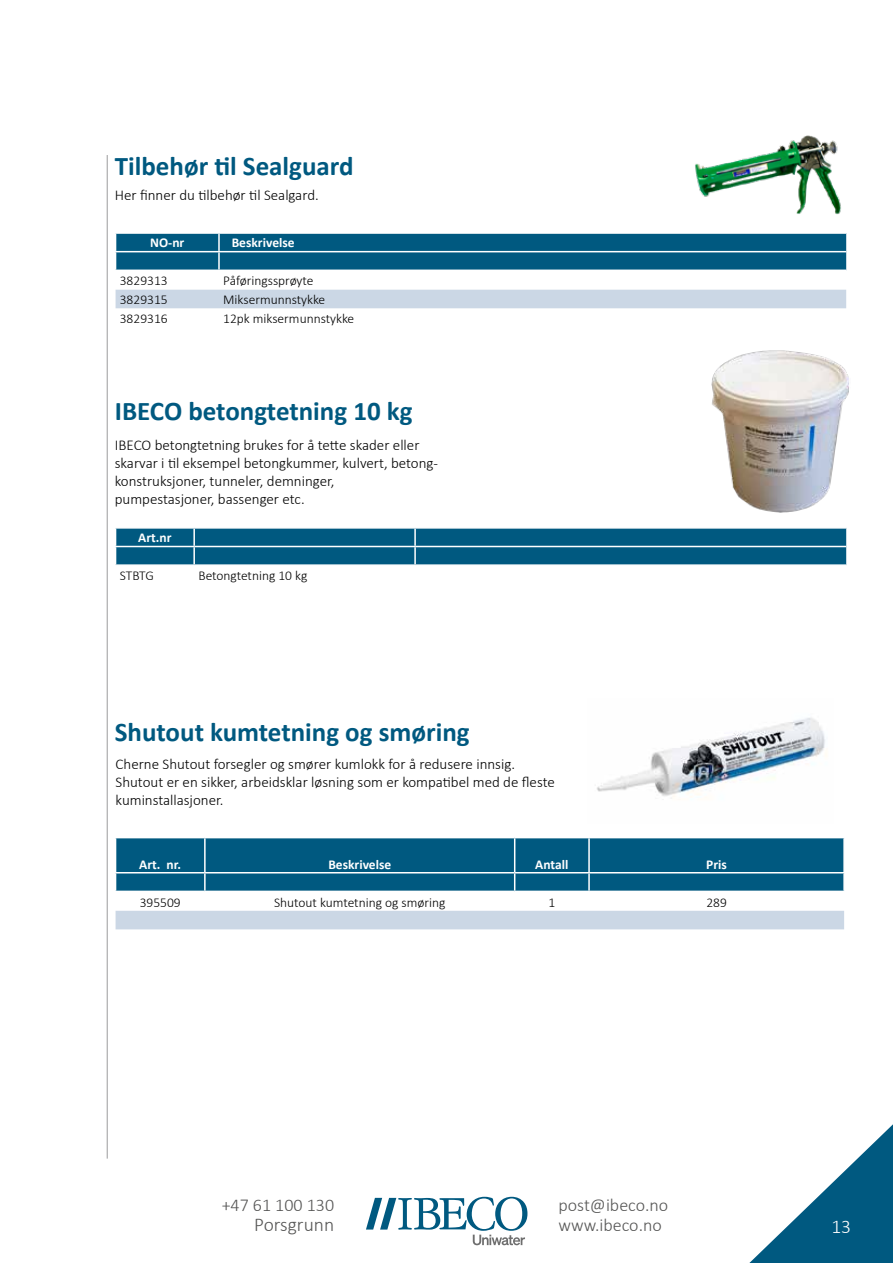
<style>
.page{position:relative;width:893px;height:1263px;background:#fff}
.page>*{position:absolute;margin:0;border:0;box-sizing:border-box;transform-origin:0 0}
.t1{font:700 27px "Calibri";color:#005980}
.t2{font:300 19.5px "Calibri";color:#565655}
.t3{font:300 19.5px "Calibri";color:#fff}
.t4{font:300 18px "Calibri";color:#565655}
.t5{font:300 15px/18px "Calibri";color:#000}
.t6{font:300 13.5px "Calibri";color:#000}
.t7{font:700 13.5px "Calibri";color:#fff}
</style>
<div class="page">
<hr style="left:107px;top:155px;width:1px;height:1003px;background:#9c9c9d">
<svg style="left:366px;top:1197px;width:161px;height:48px"></svg>
<img style="left:695px;top:135px;width:146px;height:80px">
<div style="left:116px;top:290px;width:730px;height:18px;background:#cbd7e5"></div>
<svg style="left:115px;top:233px;width:731px;height:37px;background:#136589"></svg>
<img style="left:711px;top:350px;width:138px;height:163px">
<svg style="left:115px;top:528px;width:731px;height:37px;background:#146689"></svg>
<svg style="left:749px;top:1124px;width:144px;height:139px"></svg>
<div style="left:116px;top:911px;width:728px;height:18px;background:#cbd7e5"></div>
<svg style="left:115px;top:838px;width:730px;height:53px;background:#0d6186"></svg>
<img style="left:597px;top:717px;width:230px;height:82px">
<h1 class="t1" style="left:115px;top:147px;width:240px">Tilbehør til Sealguard</h1>
<p class="t5" style="left:115px;top:186px;width:205px">Her finner du tilbehør til Sealgard.</p>
<p class="t7" style="left:150px;top:233px;width:36px">NO-nr</p>
<p class="t7" style="left:232px;top:233px;width:64px">Beskrivelse</p>
<p class="t6" style="left:120px;top:273px;width:49px">3829313</p>
<p class="t6" style="left:223px;top:273px;width:92px">Påføringssprøyte</p>
<p class="t6" style="left:120px;top:291px;width:49px">3829315</p>
<p class="t6" style="left:223px;top:291px;width:104px">Miksermunnstykke</p>
<p class="t6" style="left:120px;top:310px;width:49px">3829316</p>
<p class="t6" style="left:223px;top:310px;width:133px">12pk miksermunnstykke</p>
<h1 class="t1" style="left:115px;top:392px;width:299px">IBECO betongtetning 10 kg</h1>
<p class="t5" style="left:115px;top:436px;width:325px">IBECO betongtetning brukes for å tette skader eller skarvar i til eksempel betongkummer, kulvert, betong&shy;konstruksjoner, tunneler, demninger,<br>pumpestasjoner, bassenger etc.</p>
<p class="t7" style="left:138px;top:528px;width:35px">Art.nr</p>
<p class="t6" style="left:120px;top:567px;width:36px">STBTG</p>
<p class="t6" style="left:198px;top:567px;width:111px">Betongtetning 10 kg</p>
<h1 class="t1" style="left:115px;top:713px;width:356px">Shutout kumtetning og smøring</h1>
<p class="t5" style="left:116px;top:755px;width:441px">Cherne Shutout forsegler og smører kumlokk for å redusere innsig.<br>Shutout er en sikker, arbeidsklar løsning som er kompatibel med de fleste kuminstallasjoner.</p>
<p class="t7" style="left:139px;top:854px;width:43px">Art. nr.</p>
<p class="t7" style="left:328px;top:854px;width:64px">Beskrivelse</p>
<p class="t7" style="left:535px;top:854px;width:35px">Antall</p>
<p class="t7" style="left:706px;top:854px;width:22px">Pris</p>
<p class="t6" style="left:140px;top:894px;width:43px">395509</p>
<p class="t6" style="left:274px;top:894px;width:173px">Shutout kumtetning og smøring</p>
<p class="t6" style="left:548px;top:894px;width:8px">1</p>
<p class="t6" style="left:706px;top:894px;width:22px">289</p>
<p class="t4" style="left:558px;top:1194px;width:111px">post@ibeco.no</p>
<p class="t4" style="left:222px;top:1194px;width:114px">+47 61 100 130</p>
<h2 class="t2" style="left:254px;top:1212px;width:81px">Porsgrunn</h2>
<p class="t4" style="left:558px;top:1214px;width:105px">www.ibeco.no</p>
<h2 class="t3" style="left:831px;top:1215px;width:21px">13</h2>
</div>
